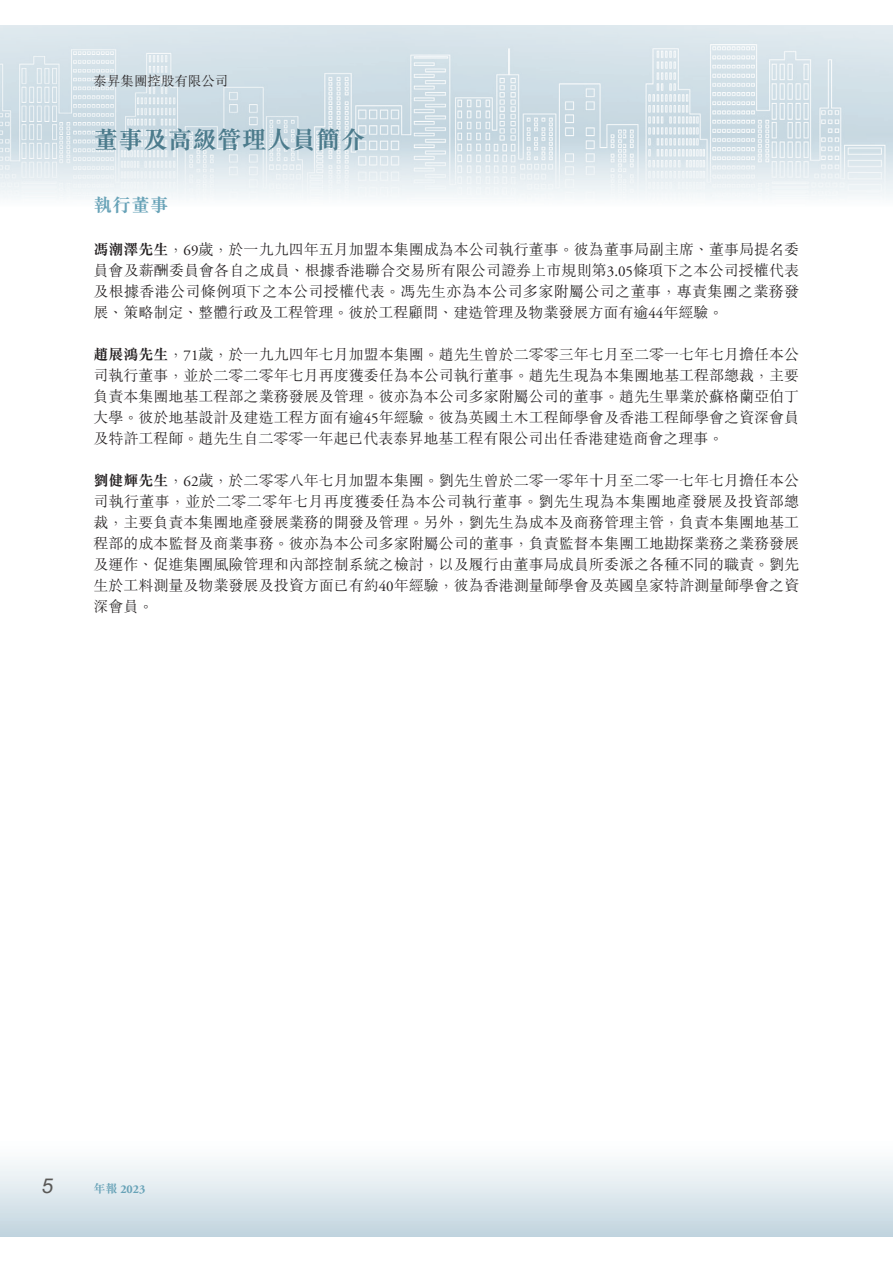
<style>
.page{position:relative;width:893px;height:1263px;background:#fff}
.page>*{position:absolute;margin:0;border:0;box-sizing:border-box;transform-origin:0 0}
.t1{font:24.75px "M Sung HK Bold E Ten B5 H";color:#4c7b8c}
.t2{font:italic 21px "Helvetica LT Std";color:#595856}
.t3{font:18.75px "M Sung HK Bold E Ten B5 H";color:#67a2b7}
.t4{font:15px/21px "M Sung HK Light E Ten B5 H";color:#231f20;text-align:justify}
.t5{font:13.5px "M Sung HK Light E Ten B5 H";color:#231f20}
.t6{font:700 12px "Adobe Garamond Pro";color:#67a2b7}
.s1{font-family:"M Sung HK Bold E Ten B5 H"}
.s2{font-family:"Adobe Garamond Pro"}
.s3{font-family:"M Sung HK Bold E Ten B5 H";font-weight:400}
</style>
<div class="page">
<img style="left:0;top:26px;width:893px;height:173px">
<div style="left:0;top:1140px;width:893px;height:97px;background:linear-gradient(to bottom,#fff,#c1d5df)"></div>
<p class="t5" style="left:94px;top:76px;width:136px">泰昇集團控股有限公司</p>
<h1 class="t1" style="left:94px;top:130px;width:274px">董事及高級管理人員簡介</h1>
<p class="t3" style="left:94px;top:198px;width:76px">執行董事</p>
<p class="t4" style="left:94px;top:241px;width:707px"><span class="s1">馮潮澤先生</span>，<span class="s2">69</span>歲，於一九九四年五月加盟本集團成為本公司執行董事。彼為董事局副主席、董事局提名委員會及薪酬委員會各自之成員、根據香港聯合交易所有限公司證券上市規則第<span class="s2">3.05</span>條項下之本公司授權代表及根據香港公司條例項下之本公司授權代表。馮先生亦為本公司多家附屬公司之董事，專責集團之業務發展、策略制定、整體行政及工程管理。彼於工程顧問、建造管理及物業發展方面有逾<span class="s2">44</span>年經驗。</p>
<p class="t4" style="left:94px;top:346px;width:707px"><span class="s1">趙展鴻先生</span>，<span class="s2">71</span>歲，於一九九四年七月加盟本集團。趙先生曾於二零零三年七月至二零一七年七月擔任本公司執行董事，並於二零二零年七月再度獲委任為本公司執行董事。趙先生現為本集團地基工程部總裁，主要負責本集團地基工程部之業務發展及管理。彼亦為本公司多家附屬公司的董事。趙先生畢業於蘇格蘭亞伯丁大學。彼於地基設計及建造工程方面有逾<span class="s2">45</span>年經驗。彼為英國土木工程師學會及香港工程師學會之資深會員及特許工程師。趙先生自二零零一年起已代表泰昇地基工程有限公司出任香港建造商會之理事。</p>
<p class="t4" style="left:93px;top:472px;width:707px"><span class="s1">劉健輝先生</span>，<span class="s2">62</span>歲，於二零零八年七月加盟本集團。劉先生曾於二零一零年十月至二零一七年七月擔任本公司執行董事，並於二零二零年七月再度獲委任為本公司執行董事。劉先生現為本集團地產發展及投資部總裁，主要負責本集團地產發展業務的開發及管理。另外，劉先生為成本及商務管理主管，負責本集團地基工程部的成本監督及商業事務。彼亦為本公司多家附屬公司的董事，負責監督本集團工地勘探業務之業務發展及運作、促進集團風險管理和內部控制系統之檢討，以及履行由董事局成員所委派之各種不同的職責。劉先生於工料測量及物業發展及投資方面已有約<span class="s2">40</span>年經驗，彼為香港測量師學會及英國皇家特許測量師學會之資深會員。</p>
<h2 class="t2" style="left:42px;top:1174px;width:13px">5</h2>
<p class="t6" style="left:94px;top:1182px;width:53px"><span class="s3">年報</span> 2023</p>
</div>
